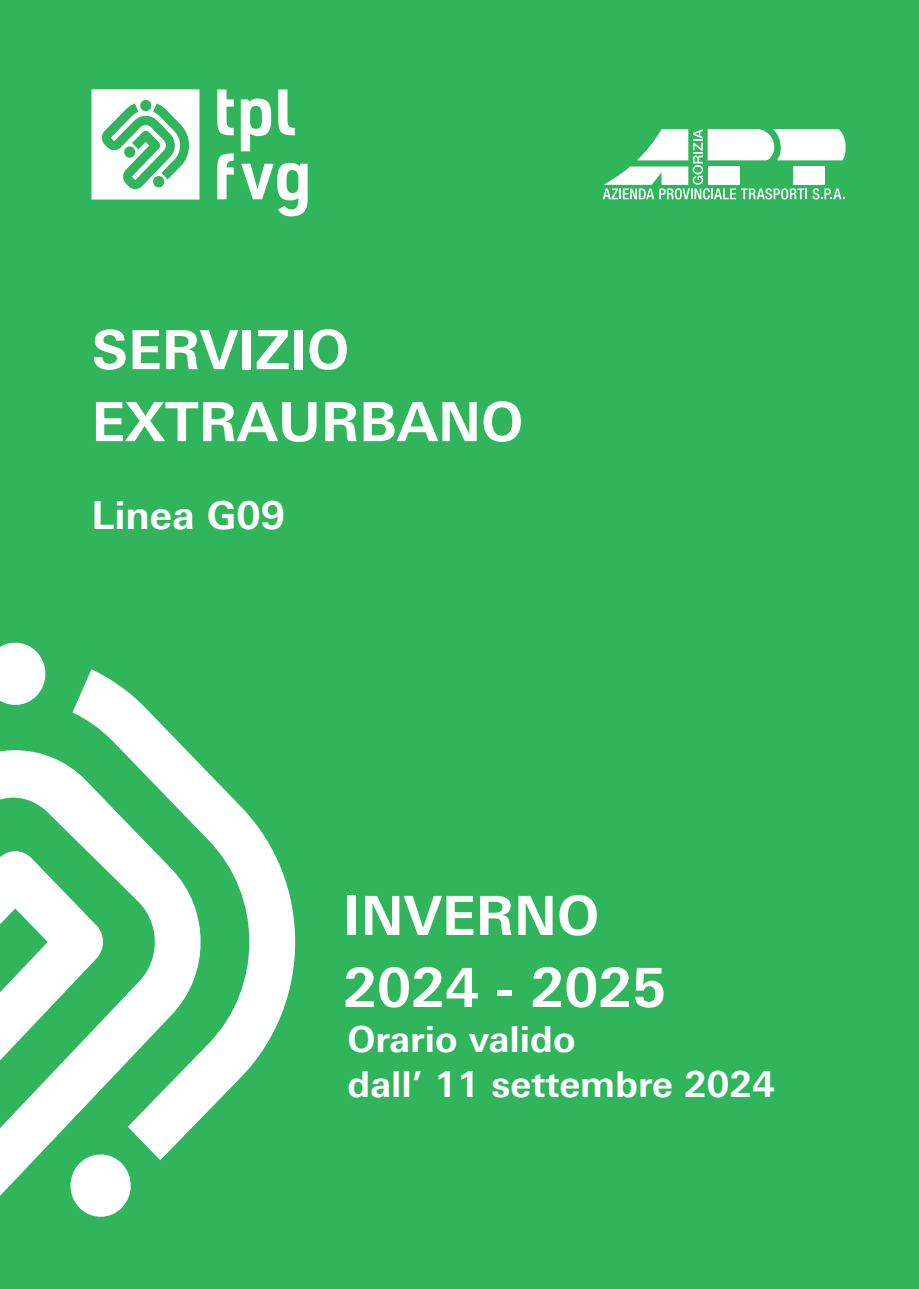
<style>
.page{position:relative;width:919px;height:1289px;background:#fff}
.page>*{position:absolute;margin:0;border:0;box-sizing:border-box;transform-origin:0 0}
.t1{font:700 54px/72px "Univers Next Pro";color:#fff}
.t2{font:700 38.55px "Univers Next Pro";color:#fff}
.t3{font:700 36px/45px "Univers Next Pro";color:#fff}
</style>
<div class="page">
<div style="left:0;top:0;width:918px;height:1288px;background:#30b45c"></div>
<svg style="left:0;top:642px;width:296px;height:575px"></svg>
<svg style="left:91px;top:89px;width:108px;height:110px"></svg>
<svg style="left:217px;top:89px;width:17px;height:46px"></svg>
<svg style="left:241px;top:99px;width:30px;height:52px"></svg>
<svg style="left:278px;top:89px;width:17px;height:46px"></svg>
<svg style="left:217px;top:153px;width:17px;height:46px"></svg>
<svg style="left:241px;top:163px;width:66px;height:53px"></svg>
<svg style="left:602px;top:129px;width:243px;height:70px"></svg>
<p class="t1" style="left:91px;top:313px;width:433px">SERVIZIO<br>EXTRAURBANO</p>
<p class="t2" style="left:91px;top:492px;width:195px">Linea G09</p>
<p class="t1" style="left:343px;top:879px;width:324px">INVERNO<br>2024 - 2025</p>
<p class="t3" style="left:347px;top:1016px;width:429px">Orario valido<br>dall’ 11 settembre 2024</p>
</div>
